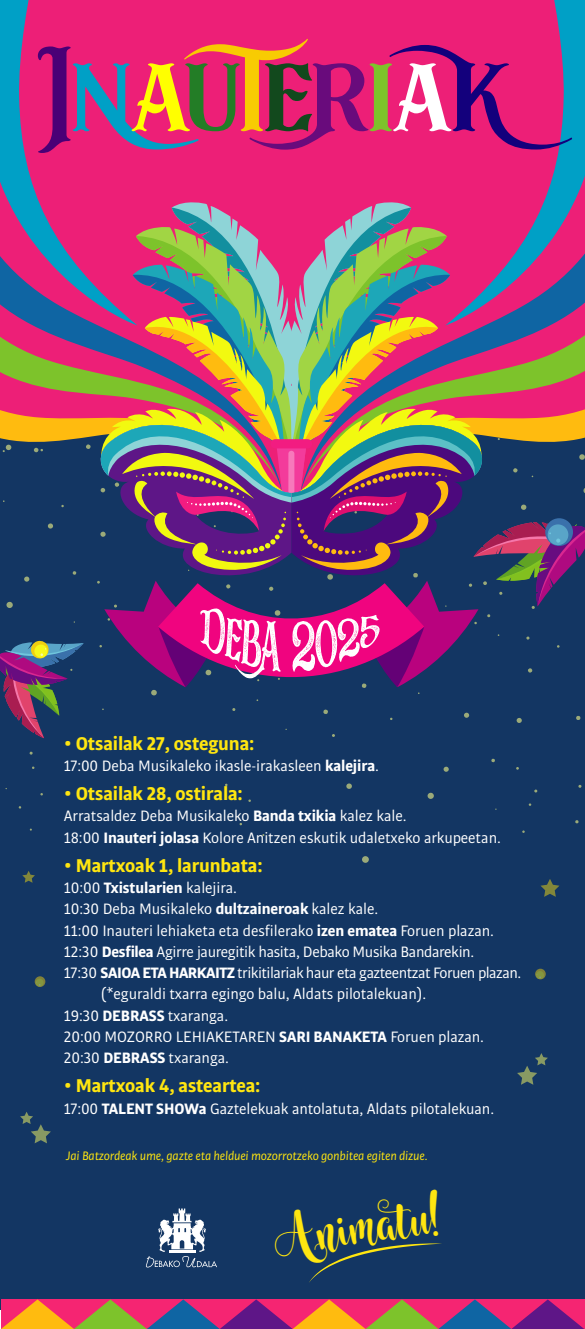
<style>
.page{position:relative;width:585px;height:1329px;background:#fff}
.page>*{position:absolute;margin:0;border:0;box-sizing:border-box;transform-origin:0 0}
.t1{font:119.25px "Black Drama";color:#4a0076}
.t2{font:30.31px "Starfish";color:#ffe610}
.t3{font:700 19.75px "Bulo";letter-spacing:-.005em;color:#ffe610}
.t4{font:16.12px/21.2px "Bulo";letter-spacing:-.005em;color:#fff}
.t5{font:16.12px "Bulo";letter-spacing:-.035em;color:#fff}
.t6{font:16.12px "Bulo";letter-spacing:-.025em;color:#fff}
.t7{font:italic 13.12px "Bulo";letter-spacing:-.005em;color:#ffe610}
.s1{color:#00a0c6}
.s2{color:#ff0}
.s3{color:#237d26}
.s4{color:#f8cb02}
.s5{color:#12491d}
.s6{color:#690b7c}
.s7{color:#7dc32b}
.s8{color:#fff}
.s9{color:#13007c}
.s10{font-weight:700}
</style>
<div class="page">
<div style="left:0;top:1px;width:585px;height:1308px;background:#133663"></div>
<svg style="left:346px;top:783px;width:6px;height:6px"></svg>
<svg style="left:323px;top:709px;width:5px;height:5px"></svg>
<svg style="left:362px;top:856px;width:7px;height:7px"></svg>
<svg style="left:29px;top:751px;width:4px;height:4px"></svg>
<svg style="left:72px;top:571px;width:4px;height:4px"></svg>
<svg style="left:6px;top:601px;width:7px;height:7px"></svg>
<svg style="left:48px;top:523px;width:5px;height:6px"></svg>
<svg style="left:24px;top:576px;width:6px;height:6px"></svg>
<svg style="left:491px;top:758px;width:4px;height:4px"></svg>
<svg style="left:427px;top:792px;width:7px;height:7px"></svg>
<svg style="left:528px;top:668px;width:4px;height:5px"></svg>
<svg style="left:464px;top:712px;width:5px;height:6px"></svg>
<svg style="left:516px;top:718px;width:6px;height:5px"></svg>
<svg style="left:443px;top:766px;width:6px;height:6px"></svg>
<svg style="left:576px;top:716px;width:4px;height:4px"></svg>
<svg style="left:1px;top:1299px;width:146px;height:30px;background:#d97048"></svg>
<svg style="left:147px;top:1299px;width:364px;height:30px;background:#ad4e6c"></svg>
<svg style="left:511px;top:1299px;width:73px;height:30px;background:#aa1d7c"></svg>
<div style="left:3px;top:0;width:524px;height:509px;background:#ed1f77"></div>
<svg style="left:299px;top:130px;width:286px;height:365px;background:#d22174"></svg>
<svg style="left:485px;top:325px;width:100px;height:156px"></svg>
<svg style="left:3px;top:130px;width:280px;height:365px;background:#d52174"></svg>
<svg style="left:0;top:325px;width:97px;height:156px"></svg>
<svg style="left:0;top:0;width:137px;height:325px;background:#b33a88"></svg>
<svg style="left:445px;top:0;width:140px;height:325px;background:#b73987"></svg>
<svg style="left:302px;top:199px;width:109px;height:7px"></svg>
<svg style="left:172px;top:199px;width:130px;height:7px"></svg>
<svg style="left:91px;top:404px;width:6px;height:105px"></svg>
<svg style="left:146px;top:1208px;width:71px;height:59px"></svg>
<svg style="left:517px;top:1053px;width:31px;height:32px"></svg>
<svg style="left:540px;top:879px;width:19px;height:18px"></svg>
<svg style="left:22px;top:871px;width:13px;height:12px"></svg>
<svg style="left:309px;top:1243px;width:133px;height:40px"></svg>
<div style="left:545px;top:518px;width:28px;height:28px;background:#3a71ab;border-radius:50%"></div>
<svg style="left:485px;top:522px;width:100px;height:96px"></svg>
<svg style="left:535px;top:969px;width:10px;height:10px"></svg>
<svg style="left:536px;top:971px;width:8px;height:8px"></svg>
<svg style="left:0;top:640px;width:84px;height:98px"></svg>
<svg style="left:97px;top:206px;width:388px;height:495px"></svg>
<div style="left:35px;top:976px;width:10px;height:11px;background:#818139;border-radius:50%"></div>
<svg style="left:36px;top:978px;width:8px;height:8px"></svg>
<svg style="left:36px;top:982px;width:4px;height:4px"></svg>
<svg style="left:20px;top:1112px;width:31px;height:31px"></svg>
<h1 class="t1" style="left:38px;top:23px;width:599px">I<span class="s1">n</span><span class="s2">a</span><span class="s3">u</span><span class="s4">t</span><span class="s5">e</span><span class="s6">r</span><span class="s7">i</span><span class="s8">a</span><span class="s9">k</span></h1>
<p class="t3" style="left:64px;top:730px;width:192px">• Otsailak 27, osteguna:</p>
<p class="t4" style="left:64px;top:755px;width:317px">17:00 Deba Musikaleko ikasle-irakasleen <span class="s10">kalejira</span>.</p>
<p class="t3" style="left:64px;top:781px;width:181px">• Otsailak 28, ostirala:</p>
<p class="t4" style="left:64px;top:805px;width:438px">Arratsaldez Deba Musikaleko <span class="s10">Banda txikia</span> kalez kale.<br>18:00 <span class="s10">Inauteri jolasa</span> Kolore Anitzen eskutik udaletxeko arkupeetan.</p>
<p class="t3" style="left:64px;top:852px;width:200px">• Martxoak 1, larunbata:</p>
<p class="t4" style="left:64px;top:877px;width:175px">10:00 <span class="s10">Txistularien</span> kalejira.</p>
<p class="t4" style="left:64px;top:898px;width:316px">10:30 Deba Musikaleko <span class="s10">dultzaineroak</span> kalez kale.</p>
<p class="t4" style="left:64px;top:919px;width:432px">11:00 Inauteri lehiaketa eta desfilerako <span class="s10">izen ematea</span> Foruen plazan.</p>
<p class="t6" style="left:64px;top:941px;width:412px">12:30 <span class="s10">Desfilea</span> Agirre jauregitik hasita, Debako Musika Bandarekin.</p>
<p class="t5" style="left:64px;top:963px;width:459px">17:30 <span class="s10">SAIOA ETA HARKAITZ</span> trikitilariak haur eta gazteentzat Foruen plazan.</p>
<p class="t4" style="left:101px;top:983px;width:327px">(*eguraldi txarra egingo balu, Aldats pilotalekuan).</p>
<p class="t4" style="left:64px;top:1004px;width:166px">19:30 <span class="s10">DEBRASS</span> txaranga.</p>
<p class="t4" style="left:64px;top:1026px;width:422px">20:00 MOZORRO LEHIAKETAREN <span class="s10">SARI BANAKETA</span> Foruen plazan.</p>
<p class="t4" style="left:64px;top:1047px;width:167px">20:30 <span class="s10">DEBRASS</span> txaranga.</p>
<p class="t3" style="left:64px;top:1073px;width:198px">• Martxoak 4, asteartea:</p>
<p class="t4" style="left:64px;top:1097px;width:432px">17:00 <span class="s10">TALENT SHOWa</span> Gaztelekuak antolatuta, Aldats pilotalekuan.</p>
<p class="t7" style="left:66px;top:1148px;width:363px">Jai Batzordeak ume, gazte eta helduei mozorrotzeko gonbitea egiten dizue.</p>
<h2 class="t2" style="left:279px;top:1219px;width:161px;rotate:-7deg">Animatu!</h2>
</div>
